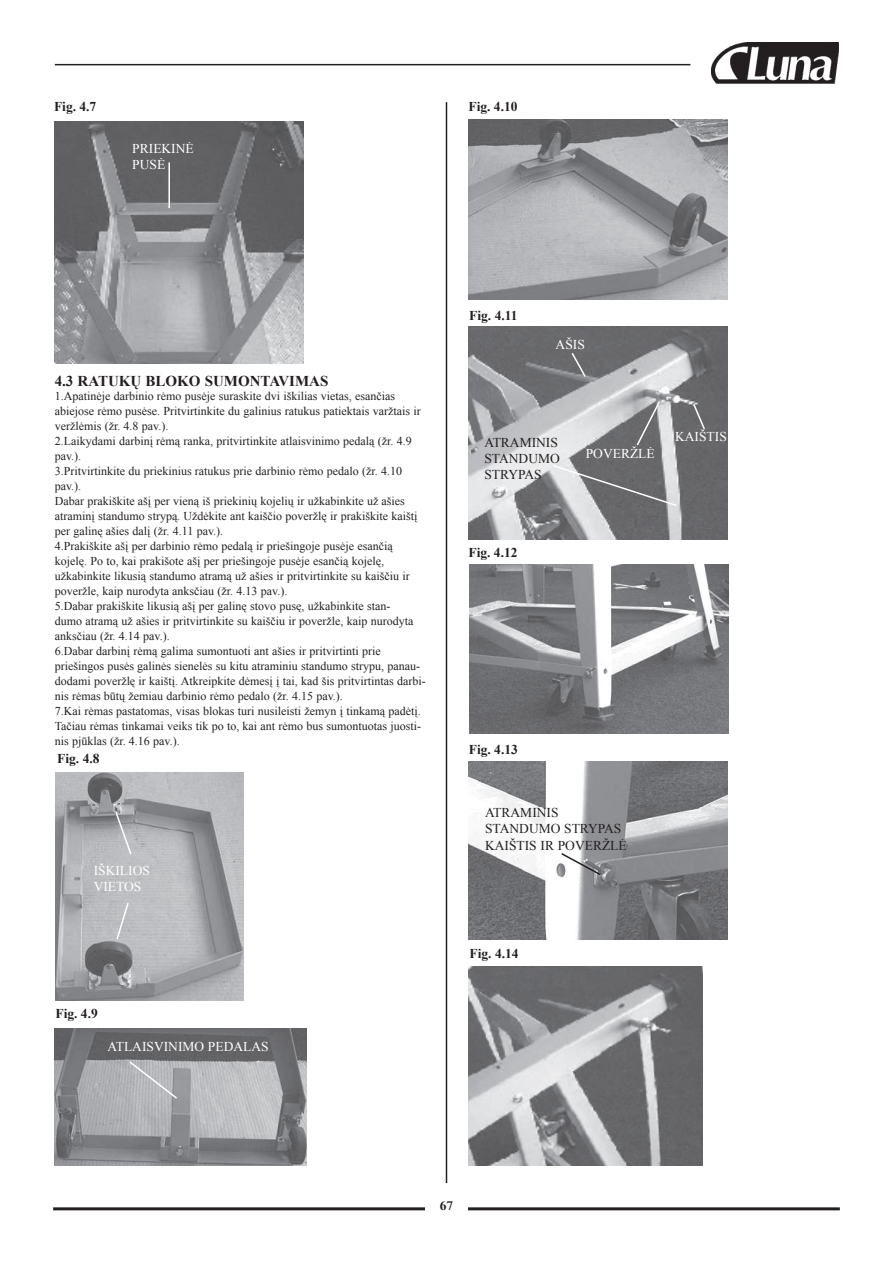
<style>
.page{position:relative;width:893px;height:1263px;background:#fff}
.page>*{position:absolute;margin:0;border:0;box-sizing:border-box;transform-origin:0 0}
.t1{font:700 15px "Times New Roman";color:#231f20}
.t2{font:13.5px/16.2px "Times New Roman";color:#231f20}
.t3{font:13.5px/16.2px "Times New Roman";color:#fff}
.t4{font:700 13.5px "Times New Roman";color:#231f20}
.t5{font:12px/15px "Times New Roman";color:#231f20}
</style>
<div class="page">
<img style="left:711px;top:43px;width:128px;height:41px">
<hr style="left:55px;top:64px;width:635px;height:1px;background:#231f20">
<hr style="left:446px;top:102px;width:1px;height:1081px;background:#231f20">
<hr style="left:53px;top:1207px;width:787px;height:3px;background:#231f20">
<svg style="left:424px;top:1207px;width:41px;height:4px"></svg>
<img style="left:56px;top:773px;width:187px;height:227px">
<img style="left:55px;top:1028px;width:251px;height:137px">
<img style="left:468px;top:119px;width:259px;height:181px">
<img style="left:468px;top:327px;width:259px;height:212px">
<img style="left:469px;top:565px;width:259px;height:169px">
<img style="left:468px;top:762px;width:260px;height:178px">
<svg style="left:114px;top:810px;width:65px;height:290px;background:#b0b1b3"></svg>
<svg style="left:551px;top:351px;width:155px;height:156px;background:#98999c"></svg>
<img style="left:54px;top:121px;width:249px;height:243px">
<hr style="left:168px;top:162px;width:2px;height:46px;background:#fff">
<img style="left:468px;top:966px;width:234px;height:199px">
<svg style="left:559px;top:852px;width:43px;height:25px"></svg>
<p class="t4" style="left:54px;top:99px;width:44px">Fig. 4.7</p>
<p class="t3" style="left:132px;top:140px;width:63px">PRIEKINĖ<br>PUSĖ</p>
<p class="t4" style="left:468px;top:99px;width:51px">Fig. 4.10</p>
<p class="t1" style="left:55px;top:372px;width:275px">4.3 RATUKŲ BLOKO SUMONTAVIMAS</p>
<p class="t5" style="left:55px;top:389px;width:372px">1.Apatinėje darbinio rėmo pusėje suraskite dvi iškilias vietas, esančias abiejose rėmo pusėse. Pritvirtinkite du galinius ratukus patiektais varžtais ir veržlėmis (žr. 4.8 pav.).<br>2.Laikydami darbinį rėmą ranka, pritvirtinkite atlaisvinimo pedalą (žr. 4.9 pav.).<br>3.Pritvirtinkite du priekinius ratukus prie darbinio rėmo pedalo (žr. 4.10 pav.).<br>Dabar prakiškite ašį per vieną iš priekinių kojelių ir užkabinkite už ašies atraminį standumo strypą. Uždėkite ant kaiščio poveržlę ir prakiškite kaištį per galinę ašies dalį (žr. 4.11 pav.).<br>4.Prakiškite ašį per darbinio rėmo pedalą ir priešingoje pusėje esančią kojelę. Po to, kai prakišote ašį per priešingoje pusėje esančią kojelę, užkabinkite likusią standumo atramą už ašies ir pritvirtinkite su kaiščiu ir poveržle, kaip nurodyta anksčiau (žr. 4.13 pav.).<br>5.Dabar prakiškite likusią ašį per galinę stovo pusę, užkabinkite stan-<br>dumo atramą už ašies ir pritvirtinkite su kaiščiu ir poveržle, kaip nurodyta anksčiau (žr. 4.14 pav.).<br>6.Dabar darbinį rėmą galima sumontuoti ant ašies ir pritvirtinti prie priešingos pusės galinės sienelės su kitu atraminiu standumo strypu, panau&shy;dodami poveržlę ir kaištį. Atkreipkite dėmesį į tai, kad šis pritvirtintas darbi&shy;nis rėmas būtų žemiau darbinio rėmo pedalo (žr. 4.15 pav.).<br>7.Kai rėmas pastatomas, visas blokas turi nusileisti žemyn į tinkamą padėtį.<br>Tačiau rėmas tinkamai veiks tik po to, kai ant rėmo bus sumontuotas juosti&shy;nis pjūklas (žr. 4.16 pav.).</p>
<p class="t4" style="left:57px;top:750px;width:44px">Fig. 4.8</p>
<p class="t3" style="left:94px;top:863px;width:58px">IŠKILIOS<br>VIETOS</p>
<p class="t4" style="left:55px;top:1006px;width:44px">Fig. 4.9</p>
<p class="t3" style="left:107px;top:1038px;width:163px">ATLAISVINIMO PEDALAS</p>
<p class="t4" style="left:469px;top:308px;width:50px">Fig. 4.11</p>
<p class="t3" style="left:556px;top:337px;width:31px">AŠIS</p>
<p class="t2" style="left:484px;top:434px;width:77px">ATRAMINIS<br>STANDUMO<br>STRYPAS</p>
<p class="t3" style="left:586px;top:446px;width:70px">POVERŽLĖ</p>
<p class="t3" style="left:675px;top:428px;width:53px">KAIŠTIS</p>
<p class="t4" style="left:468px;top:545px;width:51px">Fig. 4.12</p>
<p class="t4" style="left:469px;top:742px;width:51px">Fig. 4.13</p>
<p class="t2" style="left:485px;top:805px;width:143px">ATRAMINIS<br>STANDUMO STRYPAS<br>KAIŠTIS IR POVERŽLĖ</p>
<p class="t4" style="left:469px;top:946px;width:51px">Fig. 4.14</p>
<p class="t4" style="left:440px;top:1198px;width:15px">67</p>
</div>
